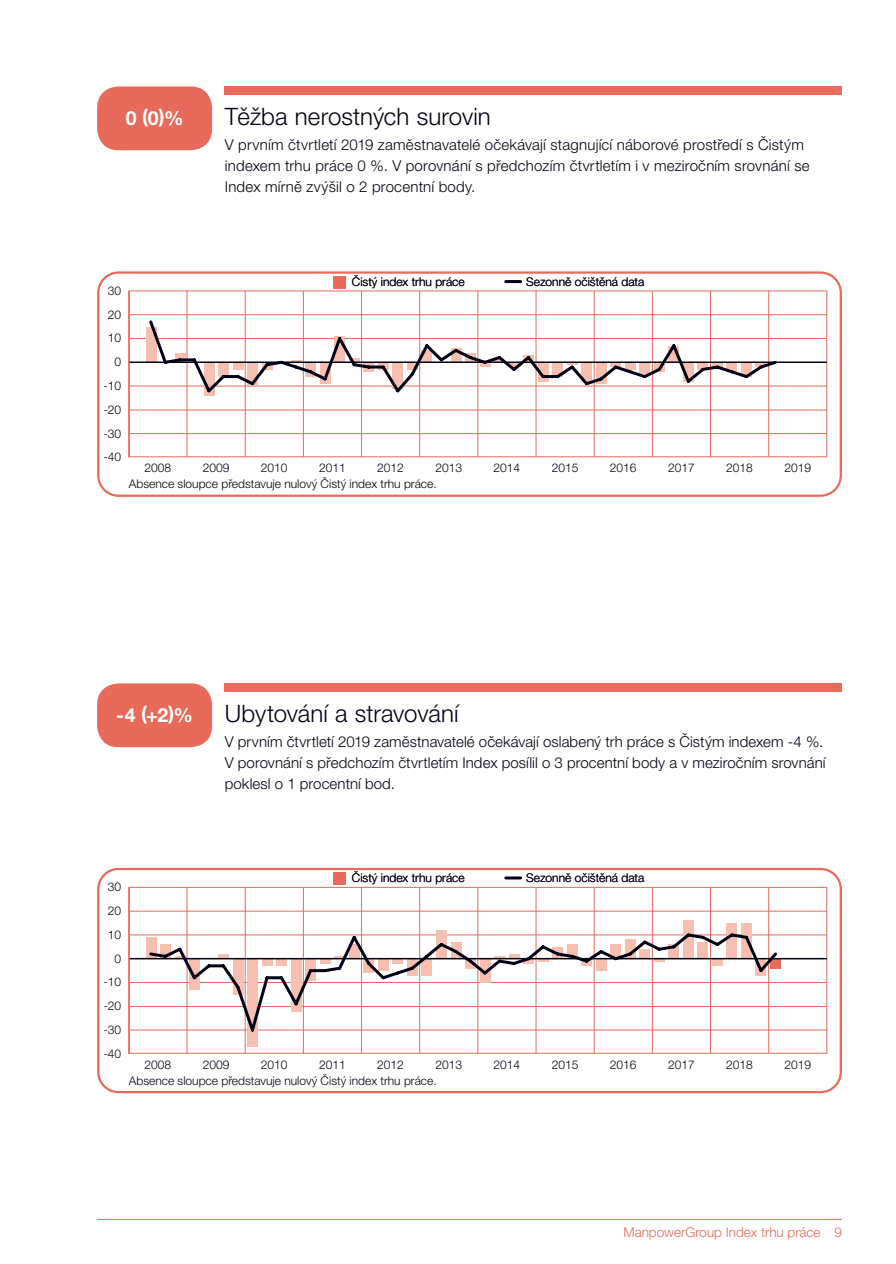
<style>
.page{position:relative;width:896px;height:1264px;background:#fff}
.page>*{position:absolute;margin:0;border:0;box-sizing:border-box;transform-origin:0 0}
.t1{font:300 24px "Helvetica Neue LT Pro";letter-spacing:.005em;color:#000015}
.t2{font:700 19.5px "Helvetica Neue LT Pro";color:#fff}
.t3{font:300 15px/21px "Helvetica Neue LT Pro";letter-spacing:.01em;color:#000015}
.t4{font:300 13.5px "Helvetica Neue LT Pro";color:#e76a5b}
.t5{font:300 12px "Helvetica Neue LT Pro";color:#000015}
.t6{font:300 12px/23.7px "Helvetica Neue LT Std";color:#000015;text-align:right}
</style>
<div class="page">
<hr style="left:97px;top:1219px;width:744px;height:1px;background:#e76a5b">
<svg style="left:97px;top:271px;width:744px;height:226px"></svg>
<svg style="left:97px;top:868px;width:744px;height:225px"></svg>
<div style="left:225px;top:86px;width:616px;height:9px;background:#e76a5b"></div>
<div style="left:225px;top:683px;width:616px;height:9px;background:#e76a5b"></div>
<div style="left:97px;top:683px;width:115px;height:64px;background:#e76a5b;border-radius:21px"></div>
<div style="left:97px;top:86px;width:115px;height:64px;background:#e76a5b;border-radius:21px"></div>
<h2 class="t2" style="left:126px;top:106px;width:59px">0 (0)%</h2>
<p class="t6" style="left:103px;top:278px;width:19px">30<br>20<br>10<br>0 -10 -20 -30 -40</p>
<h1 class="t1" style="left:225px;top:102px;width:267px">Těžba nerostných surovin</h1>
<p class="t3" style="left:225px;top:134px;width:586px">V prvním čtvrtletí 2019 zaměstnavatelé očekávají stagnující náborové prostředí s Čistým indexem trhu práce 0 %. V porovnání s předchozím čtvrtletím i v meziročním srovnání se<br>Index mírně zvýšil o 2 procentní body.</p>
<p class="t5" style="left:352px;top:274px;width:114px">Čistý index trhu práce</p>
<p class="t5" style="left:526px;top:274px;width:120px">Sezonně očištěná data</p>
<p class="t6" style="left:144px;top:456px;width:28px">2008</p>
<p class="t6" style="left:203px;top:456px;width:28px">2009</p>
<p class="t6" style="left:261px;top:456px;width:28px">2010</p>
<p class="t6" style="left:319px;top:456px;width:28px">2011</p>
<p class="t6" style="left:377px;top:456px;width:28px">2012</p>
<p class="t6" style="left:435px;top:456px;width:28px">2013</p>
<p class="t6" style="left:493px;top:456px;width:28px">2014</p>
<p class="t6" style="left:551px;top:456px;width:28px">2015</p>
<p class="t6" style="left:609px;top:456px;width:28px">2016</p>
<p class="t6" style="left:668px;top:456px;width:28px">2017</p>
<p class="t6" style="left:726px;top:456px;width:28px">2018</p>
<p class="t6" style="left:784px;top:456px;width:28px">2019</p>
<p class="t5" style="left:129px;top:477px;width:309px">Absence sloupce představuje nulový Čistý index trhu práce.</p>
<h2 class="t2" style="left:116px;top:703px;width:78px">-4 (+2)%</h2>
<p class="t6" style="left:103px;top:875px;width:19px">30<br>20<br>10<br>0 -10 -20 -30 -40</p>
<h1 class="t1" style="left:225px;top:699px;width:235px">Ubytování a stravování</h1>
<p class="t3" style="left:225px;top:731px;width:602px">V prvním čtvrtletí 2019 zaměstnavatelé očekávají oslabený trh práce s Čistým indexem -4 %.<br>V porovnání s předchozím čtvrtletím Index posílil o 3 procentní body a v meziročním srovnání poklesl o 1 procentní bod.</p>
<p class="t5" style="left:352px;top:870px;width:114px">Čistý index trhu práce</p>
<p class="t5" style="left:526px;top:870px;width:120px">Sezonně očištěná data</p>
<p class="t6" style="left:144px;top:1052px;width:28px">2008</p>
<p class="t6" style="left:203px;top:1052px;width:28px">2009</p>
<p class="t6" style="left:261px;top:1052px;width:28px">2010</p>
<p class="t6" style="left:319px;top:1052px;width:28px">2011</p>
<p class="t6" style="left:377px;top:1052px;width:28px">2012</p>
<p class="t6" style="left:435px;top:1052px;width:28px">2013</p>
<p class="t6" style="left:493px;top:1052px;width:28px">2014</p>
<p class="t6" style="left:551px;top:1052px;width:28px">2015</p>
<p class="t6" style="left:609px;top:1052px;width:28px">2016</p>
<p class="t6" style="left:668px;top:1052px;width:28px">2017</p>
<p class="t6" style="left:726px;top:1052px;width:28px">2018</p>
<p class="t6" style="left:784px;top:1052px;width:28px">2019</p>
<p class="t5" style="left:129px;top:1073px;width:309px">Absence sloupce představuje nulový Čistý index trhu práce.</p>
<p class="t4" style="left:623px;top:1224px;width:220px">ManpowerGroup Index trhu práce 9</p>
</div>
